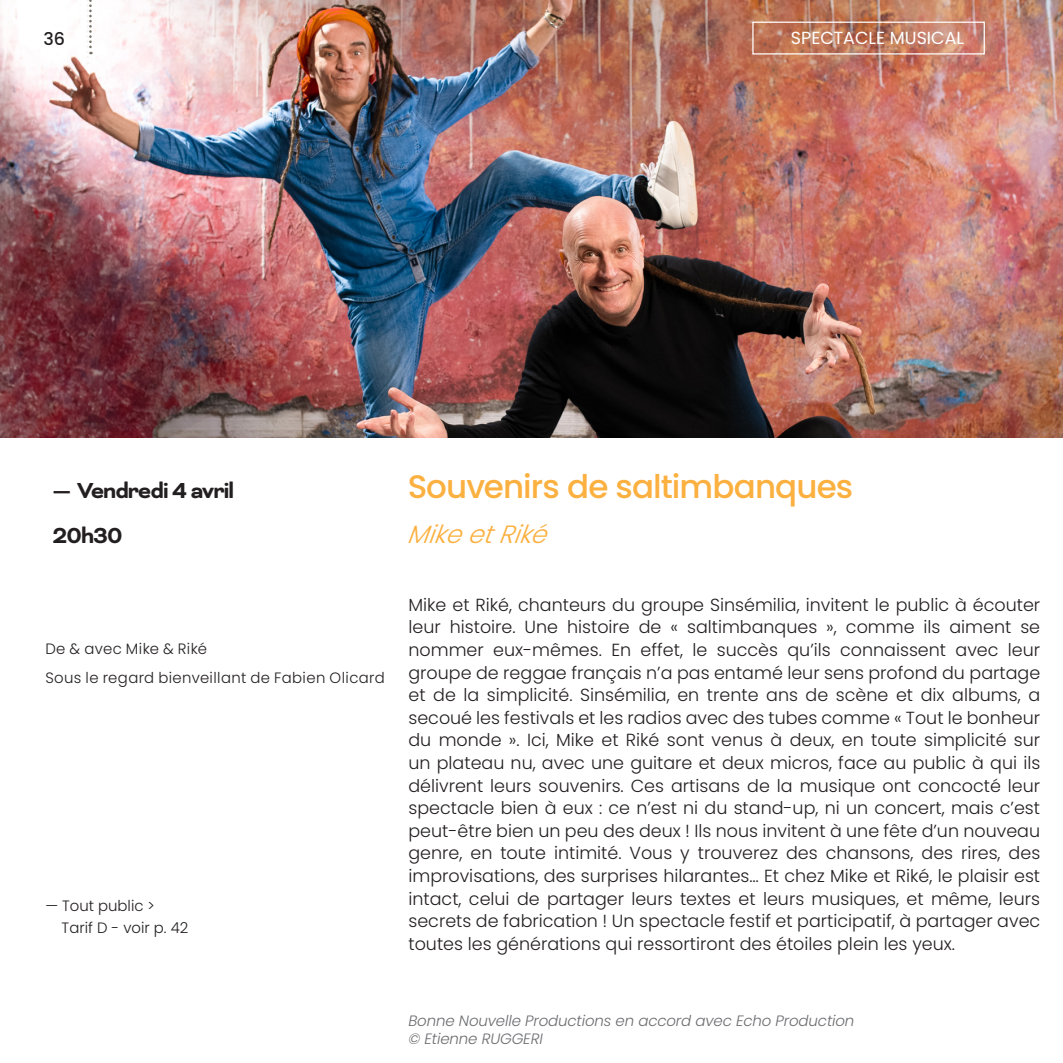
<style>
.page{position:relative;width:1063px;height:1063px;background:#fff}
.page>*{position:absolute;margin:0;border:0;box-sizing:border-box;transform-origin:0 0}
.titre{font:500 32.5px "Poppins";letter-spacing:-.025em;color:#fbb03f}
.DATE{font:700 25px "Bicyclette";letter-spacing:-.04em;color:#231f20}
.titre-2{font:italic 300 25px "Poppins";color:#fbb03f}
.TEXTE{font:300 17.5px/22.5px "Poppins";color:#231f20;text-align:justify}
.t1{font:17.5px "Poppins";color:#fff}
.DATE-2{font:500 17.5px "Poppins";color:#231f20}
.TEXTE-2{font:italic 300 15px "Poppins";letter-spacing:-.01em;color:#6c6d70}
.TEXTE-3{font:300 15px "Poppins";letter-spacing:.025em;color:#231f20}
.TEXTE-4{font:300 15px/22.5px "Poppins";color:#231f20}
</style>
<div class="page">
<img style="left:0;top:0;width:1063px;height:438px">
<div style="left:752px;top:22px;width:233px;height:33px;border:1px solid #fff"></div>
<svg style="left:86px;top:0;width:6px;height:64px"></svg>
<p class="DATE-2" style="left:43px;top:29px;width:23px">36</p>
<p class="t1" style="left:791px;top:28px;width:175px">SPECTACLE MUSICAL</p>
<p class="DATE" style="left:52px;top:475px;width:183px">— Vendredi 4 avril</p>
<p class="DATE" style="left:52px;top:521px;width:72px">20h30</p>
<p class="TEXTE-3" style="left:45px;top:640px;width:163px">De &amp; avec Mike &amp; Riké</p>
<p class="TEXTE-3" style="left:45px;top:669px;width:341px">Sous le regard bienveillant de Fabien Olicard</p>
<p class="TEXTE-4" style="left:62px;top:894px;width:128px;text-indent:-16px">— Tout public &gt;<br>Tarif D - voir p. 42</p>
<p class="titre" style="left:408px;top:467px;width:447px">Souvenirs de saltimbanques</p>
<p class="titre-2" style="left:408px;top:520px;width:148px">Mike etRiké</p>
<p class="TEXTE" style="left:408px;top:593px;width:633px">Mike et Riké, chanteurs du groupe Sinsémilia, invitent le public à écouter leur histoire. Une histoire de « saltimbanques », comme ils aiment se nommer eux-mêmes. En effet, le succès qu’ils connaissent avec leur groupe de reggae français n’a pas entamé leur sens profond du partage et de la simplicité. Sinsémilia, en trente ans de scène et dix albums, a secoué les festivals et les radios avec des tubes comme « Tout le bonheur du monde ». Ici, Mike et Riké sont venus à deux, en toute simplicité sur un plateau nu, avec une guitare et deux micros, face au public à qui ils délivrent leurs souvenirs. Ces artisans de la musique ont concocté leur spectacle bien à eux : ce n’est ni du stand-up, ni un concert, mais c’est peut-être bien un peu des deux ! Ils nous invitent à une fête d’un nouveau genre, en toute intimité. Vous y trouverez des chansons, des rires, des improvisations, des surprises hilarantes… Et chez Mike et Riké, le plaisir est intact, celui de partager leurs textes et leurs musiques, et même, leurs secrets de fabrication ! Un spectacle festif et participatif, à partager avec toutes les générations qui ressortiront des étoiles plein les yeux.</p>
<p class="TEXTE-2" style="left:408px;top:1012px;width:447px">Bonne Nouvelle Productions en accord avec Echo Production</p>
<p class="TEXTE-2" style="left:408px;top:1030px;width:136px">© Etienne RUGGERI</p>
</div>
